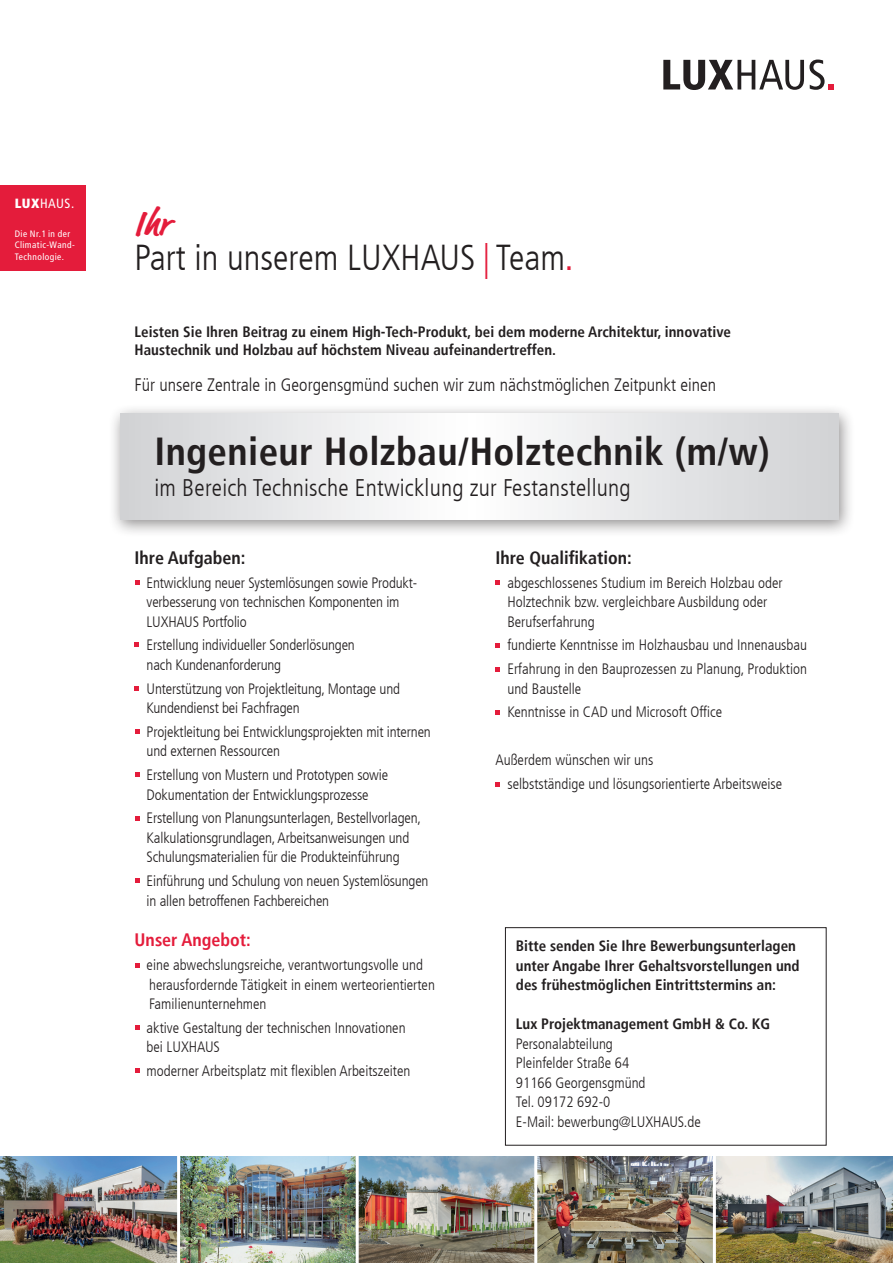
<style>
.page{position:relative;width:893px;height:1263px;background:#fff}
.page>*{position:absolute;margin:0;border:0;box-sizing:border-box;transform-origin:0 0}
.t1{font:700 condensed 39px "Frutiger LT";letter-spacing:.01em;color:#231f20}
.t2{font:300 condensed 36px "Frutiger LT";color:#231f20}
.t3{font:700 36px "Market Offc";color:#e41c3b}
.t4{font:300 condensed 24px "Frutiger LT";letter-spacing:.01em;color:#231f20}
.t5{font:300 condensed 18px "Frutiger LT";color:#231f20}
.t6{font:700 condensed 18px "Frutiger LT";color:#231f20}
.t7{font:700 condensed 18px "Frutiger LT";color:#e41c3b}
.t8{font:300 condensed 15px/19.5px "Frutiger LT";letter-spacing:-.01em;color:#231f20}
.t9{font:700 condensed 15px/19.5px "Frutiger LT";color:#231f20}
.t10{font:condensed 13.35px "Frutiger LT";color:#fff}
.t11{font:condensed 9.3px/11.2px "Frutiger LT";letter-spacing:.045em;color:#fff}
.s1{font-family:"Frutiger LT Com";font-weight:900}
.s2{color:#e41c3b}
.s3{font-weight:400;font-size:33px;color:#e41c3b}
</style>
<div class="page">
<div style="left:108px;top:403px;width:747px;height:135px;background:#231f20;opacity:.5"></div>
<svg style="left:120px;top:414px;width:719px;height:106px"></svg>
<svg style="left:663px;top:60px;width:170px;height:30px"></svg>
<div style="left:505px;top:927px;width:321px;height:218px;border:1px solid #231f20"></div>
<img style="left:0;top:1157px;width:893px;height:106px">
<hr style="left:177px;top:1150px;width:3px;height:113px;background:#fff">
<hr style="left:356px;top:1150px;width:3px;height:113px;background:#fff">
<hr style="left:534px;top:1150px;width:3px;height:113px;background:#fff">
<hr style="left:713px;top:1150px;width:3px;height:113px;background:#fff">
<svg style="left:135px;top:580px;width:4px;height:4px"></svg>
<svg style="left:135px;top:643px;width:4px;height:4px"></svg>
<svg style="left:135px;top:686px;width:4px;height:5px"></svg>
<svg style="left:135px;top:730px;width:4px;height:4px"></svg>
<svg style="left:496px;top:580px;width:4px;height:4px"></svg>
<svg style="left:495px;top:643px;width:5px;height:4px"></svg>
<svg style="left:496px;top:711px;width:4px;height:4px"></svg>
<svg style="left:495px;top:782px;width:5px;height:4px"></svg>
<svg style="left:136px;top:964px;width:4px;height:4px"></svg>
<svg style="left:136px;top:1025px;width:4px;height:5px"></svg>
<svg style="left:136px;top:1068px;width:4px;height:5px"></svg>
<svg style="left:135px;top:772px;width:4px;height:5px"></svg>
<svg style="left:135px;top:816px;width:4px;height:4px"></svg>
<svg style="left:495px;top:667px;width:5px;height:5px"></svg>
<svg style="left:135px;top:878px;width:4px;height:4px"></svg>
<div style="left:0;top:185px;width:85px;height:85px;background:#e41c3b"></div>
<p class="t10" style="left:15px;top:196px;width:61px"><span class="s1">LUX</span>HAUS.</p>
<p class="t11" style="left:15px;top:228px;width:62px">Die Nr. 1 in der<br>Climatic-Wand-<br>Technologie.</p>
<h2 class="t3" style="left:135px;top:202px;width:37px">Ihr</h2>
<h2 class="t2" style="left:135px;top:237px;width:440px">Part in unserem LUXHAUS <span class="s2">|</span> Team<span class="s3">.</span></h2>
<p class="t9" style="left:135px;top:322px;width:598px;line-height:18px">Leisten Sie Ihren Beitrag zu einem High-Tech-Produkt, bei dem moderne Architektur, innovative<br>Haustechnik und Holzbau auf höchstem Niveau aufeinandertreffen.</p>
<p class="t5" style="left:135px;top:374px;width:583px">Für unsere Zentrale in Georgensgmünd suchen wir zum nächstmöglichen Zeitpunkt einen</p>
<h1 class="t1" style="left:154px;top:428px;width:617px">Ingenieur Holzbau/Holztechnik (m/w)</h1>
<h3 class="t4" style="left:154px;top:474px;width:478px">im Bereich Technische Entwicklung zur Festanstellung</h3>
<p class="t6" style="left:135px;top:547px;width:112px">Ihre Aufgaben:</p>
<p class="t8" style="left:147px;top:573px;width:272px">Entwicklung neuer Systemlösungen sowie Produkt&shy;verbesserung von technischen Komponenten im<br>LUXHAUS Portfolio</p>
<p class="t8" style="left:147px;top:636px;width:210px">Erstellung individueller Sonderlösungen nach Kundenanforderung</p>
<p class="t8" style="left:147px;top:679px;width:255px">Unterstützung von Projektleitung, Montage und<br>Kundendienst bei Fachfragen</p>
<p class="t8" style="left:147px;top:722px;width:286px">Projektleitung bei Entwicklungsprojekten mit internen und externen Ressourcen</p>
<p class="t8" style="left:147px;top:765px;width:243px">Erstellung von Mustern und Prototypen sowie<br>Dokumentation der Entwicklungsprozesse</p>
<p class="t8" style="left:147px;top:809px;width:276px">Erstellung von Planungsunterlagen, Bestellvorlagen,<br>Kalkulationsgrundlagen, Arbeitsanweisungen und<br>Schulungsmaterialien für die Produkteinführung</p>
<p class="t8" style="left:147px;top:871px;width:283px">Einführung und Schulung von neuen Systemlösungen in allen betroffenen Fachbereichen</p>
<p class="t7" style="left:135px;top:929px;width:118px">Unser Angebot:</p>
<p class="t8" style="left:147px;top:955px;width:290px">eine abwechslungsreiche, verantwortungsvolle und herausfordernde Tätigkeit in einem werteorientierten<br>Familienunternehmen</p>
<p class="t8" style="left:147px;top:1018px;width:260px">aktive Gestaltung der technischen Innovationen bei LUXHAUS</p>
<p class="t8" style="left:147px;top:1061px;width:265px">moderner Arbeitsplatz mit flexiblen Arbeitszeiten</p>
<p class="t6" style="left:495px;top:547px;width:138px">Ihre Qualifikation:</p>
<p class="t8" style="left:507px;top:573px;width:277px">abgeschlossenes Studium im Bereich Holzbau oder<br>Holztechnik bzw. vergleichbare Ausbildung oder<br>Berufserfahrung</p>
<p class="t8" style="left:507px;top:633px;width:301px;line-height:23.7px">fundierte Kenntnisse im Holzhausbau und Innenausbau<br>Erfahrung in den Bauprozessen zu Planung, Produktion</p>
<p class="t8" style="left:507px;top:677px;width:216px;line-height:23.7px">und Baustelle<br>Kenntnisse in CAD und Microsoft Office</p>
<p class="t8" style="left:507px;top:748px;width:276px;line-height:23.7px;text-indent:-12px">Außerdem wünschen wir uns<br>selbstständige und lösungsorientierte Arbeitsweise</p>
<p class="t9" style="left:516px;top:936px;width:285px">Bitte senden Sie Ihre Bewerbungsunterlagen unter Angabe Ihrer Gehaltsvorstellungen und des frühestmöglichen Eintrittstermins an:</p>
<p class="t9" style="left:516px;top:1014px;width:256px">Lux Projektmanagement GmbH &amp; Co. KG</p>
<p class="t8" style="left:516px;top:1034px;width:186px">Personalabteilung<br>Pleinfelder Straße 64<br>91166 Georgensgmünd<br>Tel. 09172 692-0<br>E-Mail: bewerbung@LUXHAUS.de</p>
</div>
